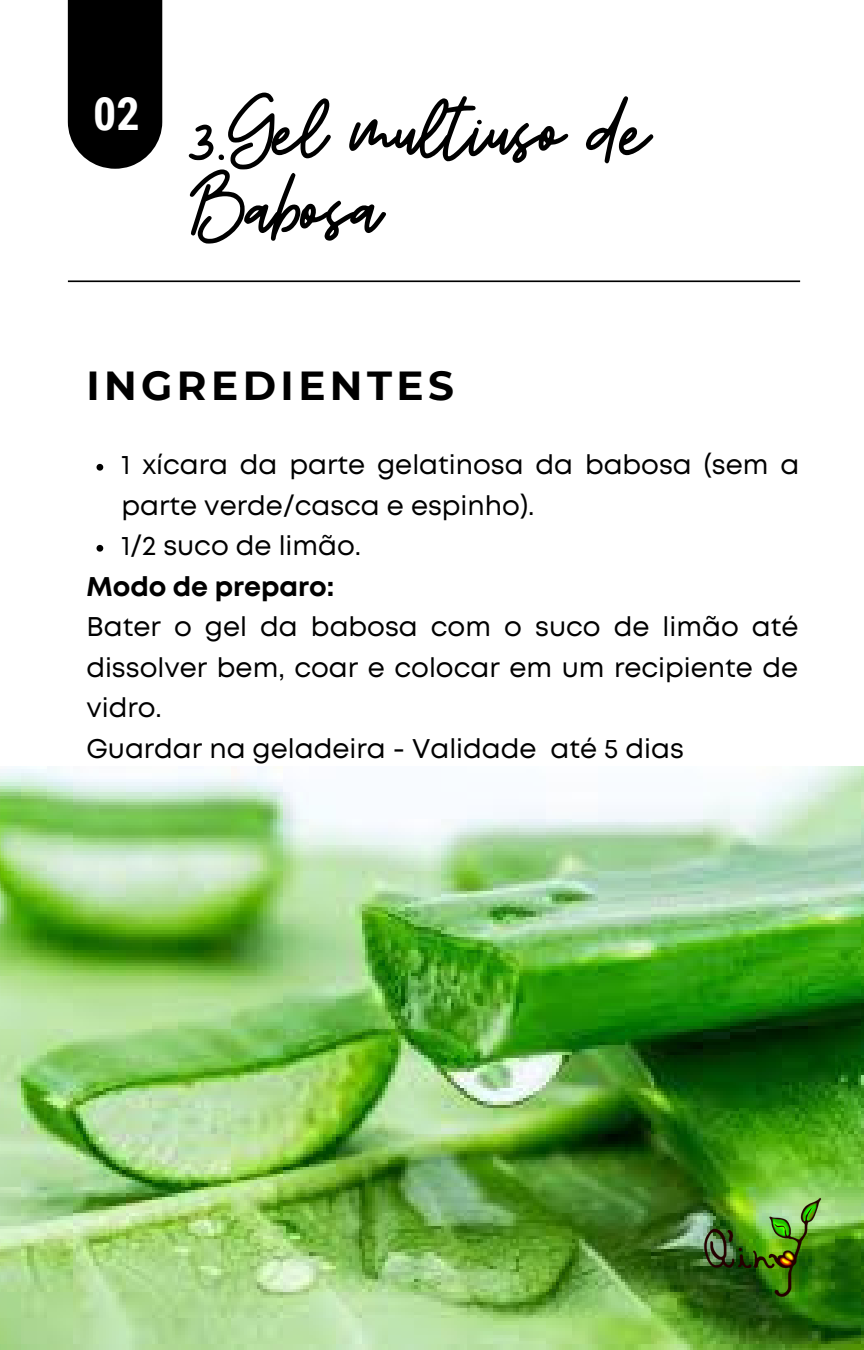
<style>
.page{position:relative;width:864px;height:1350px;background:#fff}
.page>*{position:absolute;margin:0;border:0;box-sizing:border-box;transform-origin:0 0}
.t1{font:92.92px/77.9px "Beauty Salon Script";color:#000}
.t2{font:700 45.9px "Roboto Condensed";color:#fff}
.t3{font:700 40.5px "Montserrat";letter-spacing:.11em;color:#000}
.t4{font:27px/40.5px "Mont";color:#000}
.t5{font:700 27px "Mont";color:#000}
</style>
<div class="page">
<img style="left:0;top:767px;width:864px;height:583px">
<div style="left:68px;top:0;width:94px;height:169px;background:#000"></div>
<svg style="left:97px;top:464px;width:6px;height:7px"></svg>
<svg style="left:97px;top:545px;width:6px;height:7px"></svg>
<svg style="left:68px;top:280px;width:732px;height:2px"></svg>
<img style="left:658px;top:1144px;width:206px;height:206px">
<h2 class="t2" style="left:93px;top:87px;width:48px">02</h2>
<h1 class="t1" style="left:194px;top:98px;width:457px">3.Gel multiuso de<br>Babosa</h1>
<h3 class="t3" style="left:86px;top:361px;width:369px">INGREDIENTES</h3>
<p class="t4" style="left:121px;top:446px;width:679px">1 xícara da parte gelatinosa da babosa (sem a parte verde/casca e espinho).<br>1/2 suco de limão.</p>
<p class="t5" style="left:86px;top:576px;width:249px">Modo de preparo:</p>
<p class="t4" style="left:86px;top:608px;width:714px">Bater o gel da babosa com o suco de limão até dissolver bem, coar e colocar em um recipiente de vidro.<br>Guardar na geladeira - Validade até 5 dias</p>
</div>
